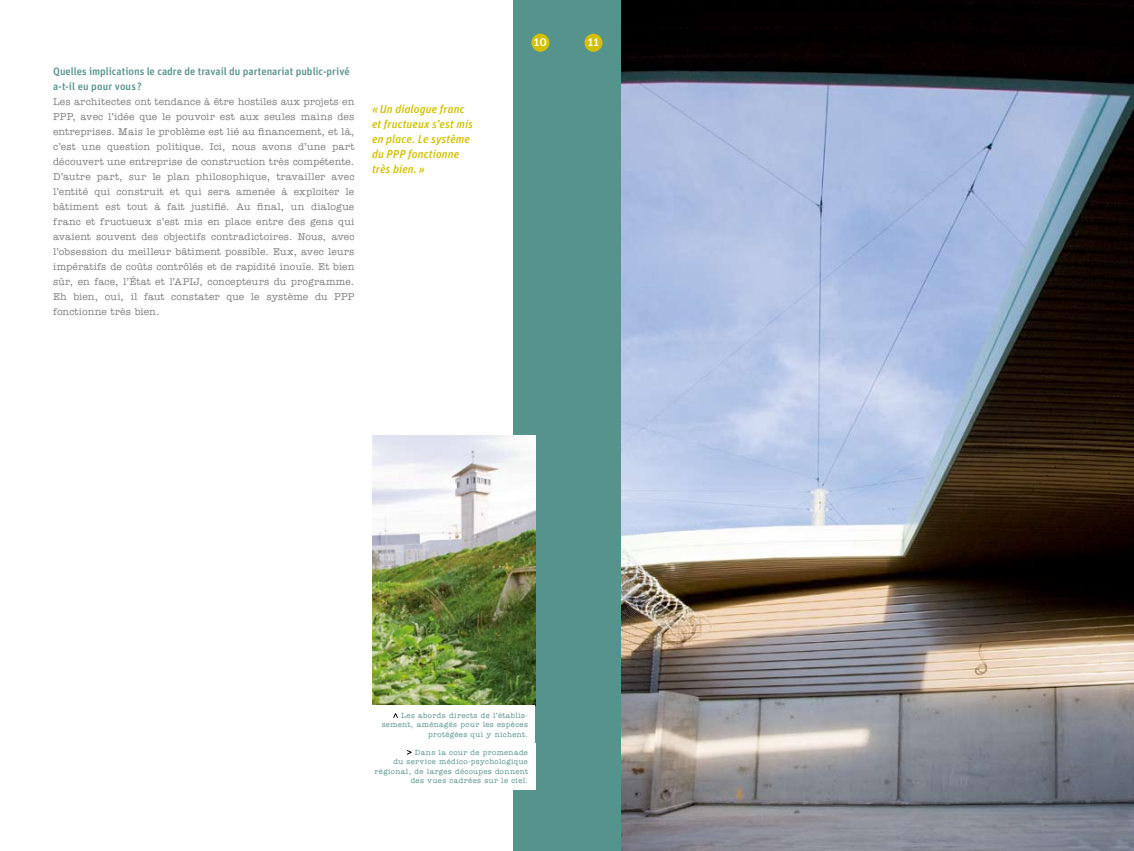
<style>
.page{position:relative;width:1134px;height:851px;background:#fff}
.page>*{position:absolute;margin:0;border:0;box-sizing:border-box;transform-origin:0 0}
.t1{font:500 12px "Unit";color:#fff}
.t2{font:italic 500 11.5px/15px "Unit";letter-spacing:.01em;color:#d2c000}
.t3{font:500 10.62px/15px "Unit";color:#57938d}
.t4{font:500 10px/15px "American Typewriter";letter-spacing:.01em;color:#818180;text-align:justify}
.t5{font:500 7.5px/9.4px "American Typewriter";letter-spacing:.055em;color:#57938d;text-align:right}
</style>
<div class="page">
<img style="left:620px;top:0;width:514px;height:850px">
<div style="left:514px;top:0;width:53px;height:850px;background:#57938d"></div>
<div style="left:567px;top:0;width:53px;height:850px;background:#57938d"></div>
<div style="left:531px;top:34px;width:18px;height:18px;background:#d2c000;border-radius:50%"></div>
<div style="left:584px;top:34px;width:18px;height:18px;background:#d2c000;border-radius:50%"></div>
<div style="left:365px;top:743px;width:170px;height:46px;background:#fff"></div>
<svg style="left:407px;top:750px;width:5px;height:4px"></svg>
<img style="left:372px;top:435px;width:163px;height:270px">
<div style="left:361px;top:705px;width:174px;height:37px;background:#fff"></div>
<svg style="left:393px;top:713px;width:5px;height:4px"></svg>
<p class="t3" style="left:53px;top:64px;width:298px">Quelles implications le cadre de travail du partenariat public-privé a-t-il eu pour vous ?</p>
<p class="t4" style="left:53px;top:94px;width:303px">Les architectes ont tendance à être hostiles aux projets en PPP, avec l’idée que le pouvoir est aux seules mains des entreprises. Mais le problème est lié au financement, et là, c’est une question politique. Ici, nous avons d’une part découvert une entreprise de construction très compétente.<br>D’autre part, sur le plan philosophique, travailler avec l’entité qui construit et qui sera amenée à exploiter le bâtiment est tout à fait justifié. Au final, un dialogue franc et fructueux s’est mis en place entre des gens qui avaient souvent des objectifs contradictoires. Nous, avec l’obsession du meilleur bâtiment possible. Eux, avec leurs impératifs de coûts contrôlés et de rapidité inouïe. Et bien sûr, en face, l’État et l’APIJ, concepteurs du programme.<br>Eh bien, oui, il faut constater que le système du PPP fonctionne très bien.</p>
<p class="t2" style="left:372px;top:101px;width:103px">« Un dialogue franc et fructueux s’est mis en place. Le système du PPP fonctionne très bien. »</p>
<p class="t1" style="left:534px;top:34px;width:15px">10</p>
<p class="t1" style="left:588px;top:34px;width:13px">11</p>
<p class="t5" style="left:382px;top:710px;width:148px">Les abords directs de l’établis&shy;sement, aménagés pour les espèces protégées qui y nichent.</p>
<p class="t5" style="left:375px;top:747px;width:155px">Dans la cour de promenade<br>du service médico-psychologique régional, de larges découpes donnent des vues cadrées sur le ciel.</p>
</div>
